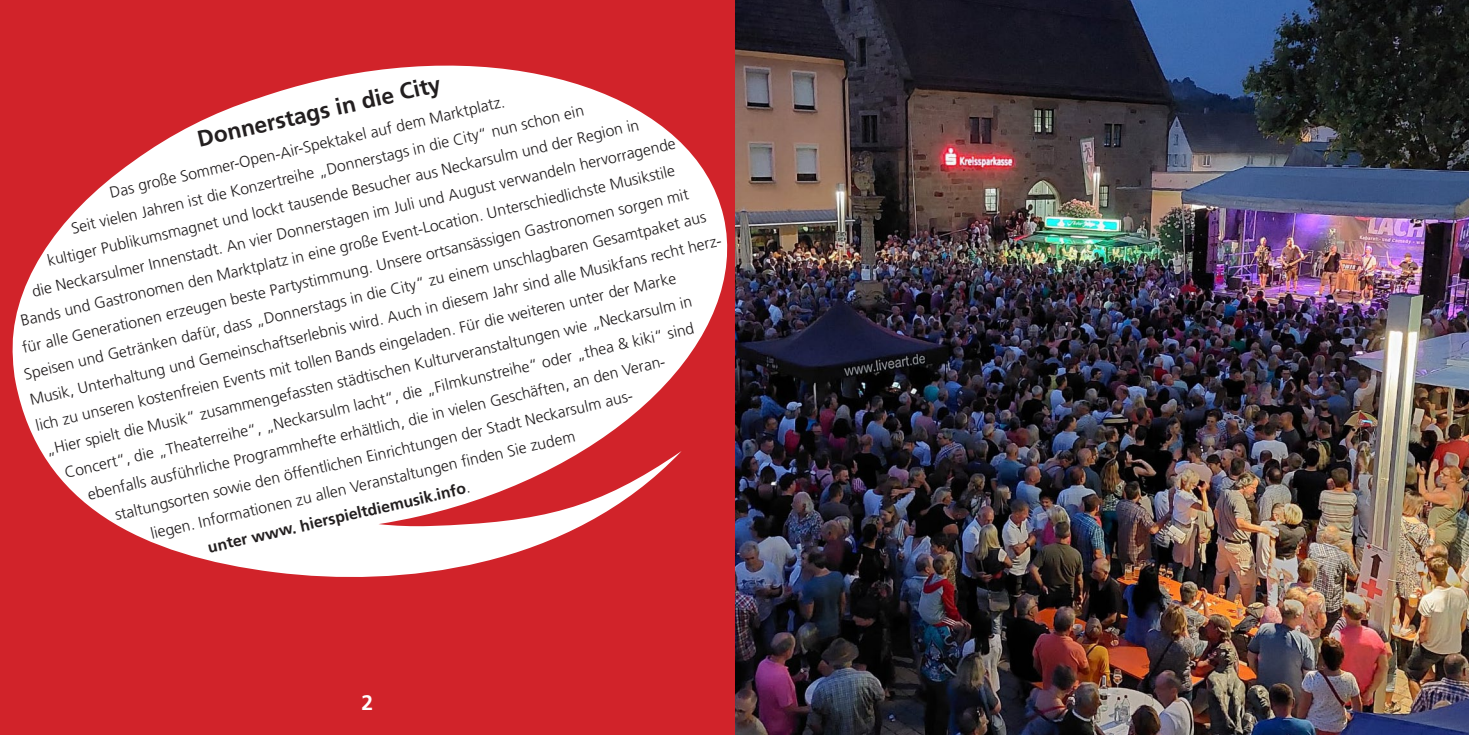
<style>
.page{position:relative;width:1469px;height:735px;background:#fff}
.page>*{position:absolute;margin:0;border:0;box-sizing:border-box;transform-origin:0 0}
.t1{font:700 22.75px "Frutiger";color:#231f20}
.t2{font:700 21px "Frutiger";color:#fff}
.t3{font:300 15.75px/26.2px "Frutiger";color:#231f20}
.t4{font:700 15.75px "Frutiger";color:#231f20}
.s1{font-weight:300}
</style>
<div class="page">
<img style="left:734px;top:0;width:734px;height:734px">
<div style="left:0;top:0;width:734px;height:734px;background:#d1232a"></div>
<svg style="left:12px;top:35px;width:739px;height:552px;fill:#fff"></svg>
<p class="t1" style="left:195px;top:126px;width:251px;rotate:-13deg">Donnerstags in die City</p>
<p class="t3" style="left:63px;top:190px;width:527px;text-indent:45px;rotate:-13deg">Das große Sommer-Open-Air-Spektakel auf dem Marktplatz.<br>Seit vielen Jahren ist die Konzertreihe „Donnerstags in die City“ nun schon ein</p>
<p class="t3" style="left:45px;top:248px;width:608px;rotate:-13deg">kultiger Publikumsmagnet und lockt tausende Besucher aus Neckarsulm und der Region in</p>
<p class="t3" style="left:29px;top:279px;width:661px;rotate:-13deg">die Neckarsulmer Innenstadt. An vier Donnerstagen im Juli und August verwandeln hervorragende</p>
<p class="t3" style="left:18px;top:308px;width:672px;rotate:-13deg">Bands und Gastronomen den Marktplatz in eine große Event-Location. Unterschiedlichste Musikstile</p>
<p class="t3" style="left:20px;top:335px;width:684px;rotate:-13deg">für alle Generationen erzeugen beste Partystimmung. Unsere ortsansässigen Gastronomen sorgen mit</p>
<p class="t3" style="left:21px;top:361px;width:701px;rotate:-13deg">Speisen und Getränken dafür, dass „Donnerstags in die City“ zu einem unschlagbaren Gesamtpaket aus</p>
<p class="t3" style="left:27px;top:387px;width:711px;rotate:-13deg">Musik, Unterhaltung und Gemeinschaftserlebnis wird. Auch in diesem Jahr sind alle Musikfans recht herz-</p>
<p class="t3" style="left:33px;top:412px;width:658px;rotate:-13deg">lich zu unseren kostenfreien Events mit tollen Bands eingeladen. Für die weiteren unter der Marke</p>
<p class="t3" style="left:43px;top:437px;width:664px;rotate:-13deg">„Hier spielt die Musik“ zusammengefassten städtischen Kulturveranstaltungen wie „Neckarsulm in</p>
<p class="t3" style="left:62px;top:460px;width:647px;rotate:-13deg">Concert“, die „Theaterreihe“, „Neckarsulm lacht“, die „Filmkunstreihe“ oder „thea &amp; kiki“ sind</p>
<p class="t3" style="left:85px;top:481px;width:594px;rotate:-13deg">ebenfalls ausführliche Programmhefte erhältlich, die in vielen Geschäften, an den Veran-</p>
<p class="t3" style="left:112px;top:502px;width:532px;rotate:-13deg">staltungsorten sowie den öffentlichen Einrichtungen der Stadt Neckarsulm aus-</p>
<p class="t3" style="left:148px;top:521px;width:436px;rotate:-13deg">liegen. Informationen zu allen Veranstaltungen fi nden Sie zudem</p>
<p class="t4" style="left:206px;top:538px;width:270px;rotate:-13deg">unter www. hierspieltdiemusik.info<span class="s1">.</span></p>
<p class="t2" style="left:361px;top:690px;width:13px">2</p>
</div>
